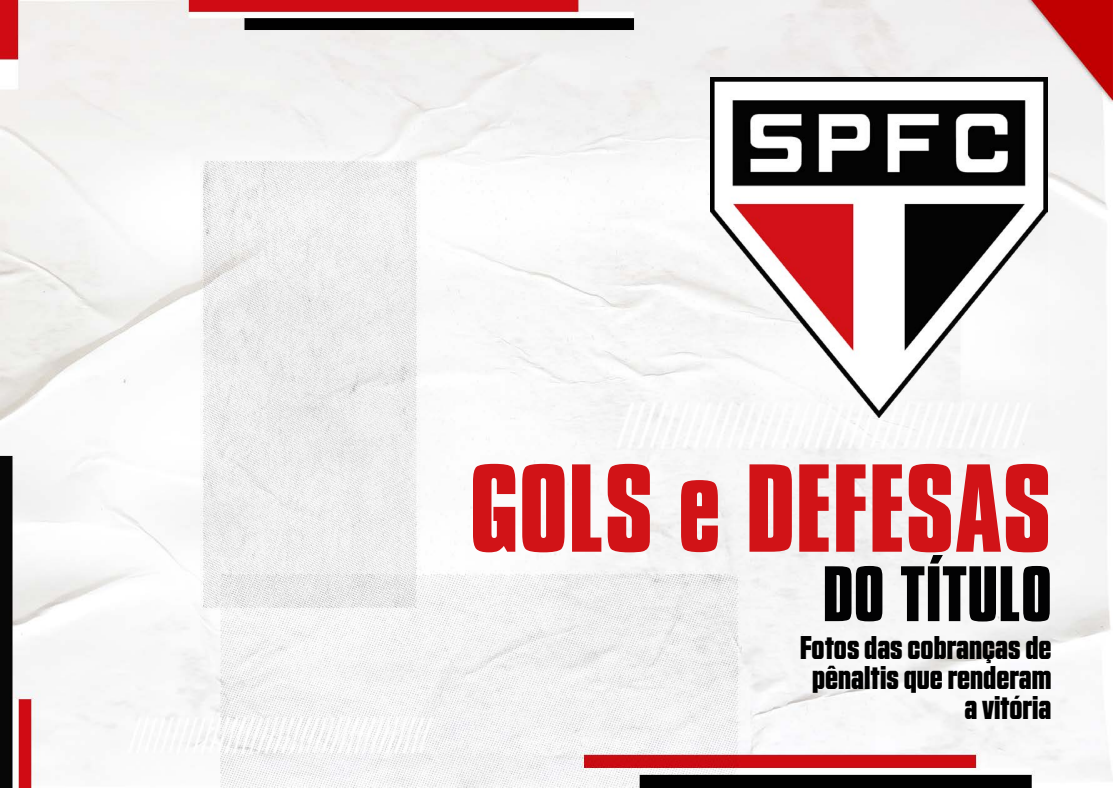
<style>
.page{position:relative;width:1113px;height:788px;background:#fff}
.page>*{position:absolute;margin:0;border:0;box-sizing:border-box;transform-origin:0 0}
.t1{font:700 107.5px "Compacta BT";color:#d11317}
.t2{font:700 67.5px "Compacta BT";color:#020203}
.t3{font:700 31.88px/30px "Countach";color:#000;text-align:right}
</style>
<div class="page">
<img style="left:0;top:0;width:1112px;height:788px">
<img style="left:710px;top:77px;width:337px;height:340px">
<h1 class="t1" style="left:469px;top:443px;width:583px">GOLS e DEFESAS</h1>
<h2 class="t2" style="left:822px;top:553px;width:231px">D0 TÍTULO</h2>
<p class="t3" style="left:800px;top:630px;width:253px">Fotos das cobranças de pênaltis que renderam a vitória</p>
</div>
